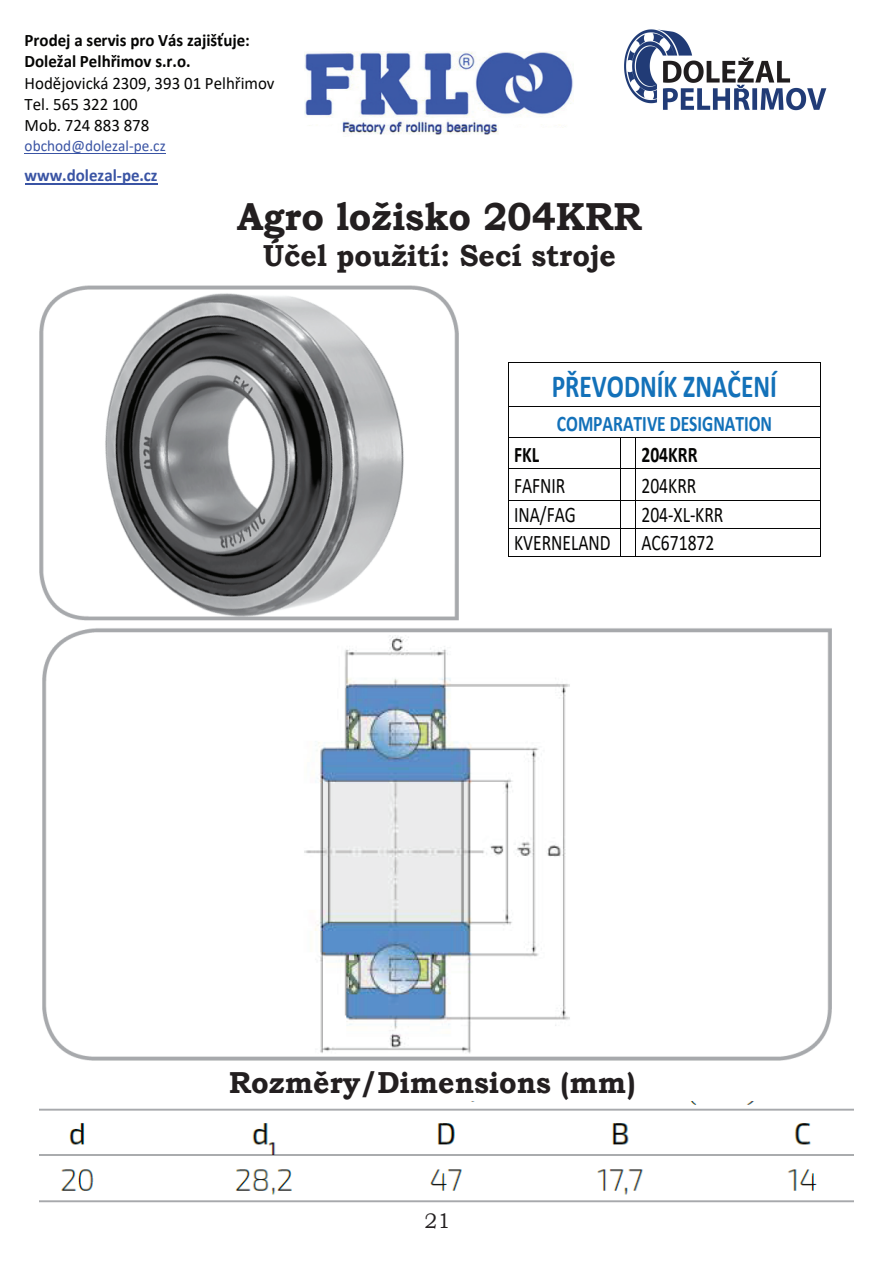
<style>
.page{position:relative;width:893px;height:1263px;background:#fff}
.page>*{position:absolute;margin:0;border:0;box-sizing:border-box;transform-origin:0 0}
.t1{font:700 39px "Bookman Old Style";color:#231f20;scale:.94 1}
.t2{font:700 32.25px "Calibri";color:#1371b9;scale:.79 1}
.t3{font:700 30.3px "Bookman Old Style";color:#231f20;scale:.94 1}
.t4{font:22.35px "Calibri";color:#050504;scale:.79 1}
.t5{font:700 22.35px "Calibri";color:#1371b9;scale:.79 1}
.t6{font:700 22.35px "Calibri";color:#050504;scale:.79 1}
.t7{font:21px "Bookman Old Style";color:#231f20}
.t8{font:17.55px/21.3px "Calibri";color:#050504;scale:.96 1}
.t9{font:700 17.55px/21.3px "Calibri";letter-spacing:-.005em;color:#050504;scale:.96 1}
.t10{font:700 17.55px "Calibri";letter-spacing:-.005em;color:#3a54a4;scale:.96 1}
.t11{font:15.75px "Calibri";color:#3a54a4;scale:.96 1}
</style>
<div class="page">
<img style="left:624px;top:29px;width:203px;height:82px">
<img style="left:305px;top:51px;width:268px;height:84px">
<hr style="left:25px;top:153px;width:141px;height:1px;background:#3a54a4">
<hr style="left:25px;top:183px;width:133px;height:2px;background:#3a54a4">
<img style="left:39px;top:285px;width:420px;height:336px">
<img style="left:42px;top:628px;width:790px;height:433px">
<img style="left:40px;top:1102px;width:813px;height:101px">
<hr style="left:509px;top:362px;width:311px;height:1px;background:#050504">
<hr style="left:508px;top:363px;width:1px;height:43px;background:#050504">
<hr style="left:820px;top:363px;width:1px;height:43px;background:#050504">
<hr style="left:509px;top:406px;width:311px;height:1px;background:#050504">
<hr style="left:508px;top:407px;width:1px;height:30px;background:#050504">
<hr style="left:820px;top:407px;width:1px;height:30px;background:#050504">
<hr style="left:509px;top:437px;width:111px;height:1px;background:#050504">
<svg style="left:620px;top:437px;width:16px;height:1px"></svg>
<hr style="left:636px;top:437px;width:184px;height:1px;background:#050504">
<hr style="left:508px;top:438px;width:1px;height:30px;background:#050504">
<hr style="left:620px;top:438px;width:1px;height:30px;background:#050504">
<hr style="left:636px;top:438px;width:1px;height:30px;background:#050504">
<hr style="left:820px;top:438px;width:1px;height:30px;background:#050504">
<hr style="left:509px;top:468px;width:111px;height:1px;background:#050504">
<svg style="left:620px;top:468px;width:16px;height:1px"></svg>
<hr style="left:636px;top:468px;width:184px;height:1px;background:#050504">
<hr style="left:508px;top:469px;width:1px;height:30px;background:#050504">
<hr style="left:620px;top:469px;width:1px;height:30px;background:#050504">
<hr style="left:636px;top:469px;width:1px;height:30px;background:#050504">
<hr style="left:820px;top:469px;width:1px;height:30px;background:#050504">
<hr style="left:509px;top:499px;width:111px;height:1px;background:#050504">
<hr style="left:636px;top:499px;width:184px;height:1px;background:#050504">
<hr style="left:509px;top:528px;width:111px;height:1px;background:#050504">
<hr style="left:636px;top:528px;width:184px;height:1px;background:#050504">
<svg style="left:508px;top:499px;width:1px;height:58px"></svg>
<hr style="left:509px;top:556px;width:111px;height:1px;background:#050504">
<svg style="left:620px;top:499px;width:17px;height:58px"></svg>
<hr style="left:636px;top:556px;width:184px;height:1px;background:#050504">
<svg style="left:820px;top:499px;width:1px;height:58px"></svg>
<p class="t9" style="left:25px;top:29px;width:236px">Prodej a servis pro Vás zajišťuje:<br>Doležal Pelhřimov s.r.o.</p>
<p class="t8" style="left:25px;top:72px;width:262px">Hodějovická 2309, 393 01 Pelhřimov<br>Tel. 565 322 100<br>Mob. 724 883 878</p>
<p class="t11" style="left:25px;top:135px;width:148px">obchod@dolezal-pe.cz</p>
<p class="t10" style="left:25px;top:163px;width:140px">www.dolezal-pe.cz</p>
<h1 class="t1" style="left:237px;top:188px;width:432px">Agro ložisko 204KRR</h1>
<h3 class="t3" style="left:263px;top:234px;width:377px">Účel použití: Secí stroje</h3>
<h2 class="t2" style="left:552px;top:363px;width:287px">PŘEVODNÍK ZNAČENÍ</h2>
<p class="t5" style="left:557px;top:408px;width:274px">COMPARATIVE DESIGNATION</p>
<p class="t6" style="left:514px;top:439px;width:33px">FKL</p>
<p class="t6" style="left:641px;top:439px;width:72px">204KRR</p>
<p class="t4" style="left:514px;top:470px;width:66px">FAFNIR</p>
<p class="t4" style="left:641px;top:470px;width:71px">204KRR</p>
<p class="t4" style="left:514px;top:499px;width:80px">INA/FAG</p>
<p class="t4" style="left:641px;top:499px;width:105px">204-XL-KRR</p>
<p class="t4" style="left:514px;top:527px;width:124px">KVERNELAND</p>
<p class="t4" style="left:641px;top:527px;width:94px">AC671872</p>
<h3 class="t3" style="left:229px;top:1060px;width:434px">Rozměry/Dimensions (mm)</h3>
<p class="t7" style="left:424px;top:1207px;width:28px">21</p>
</div>
